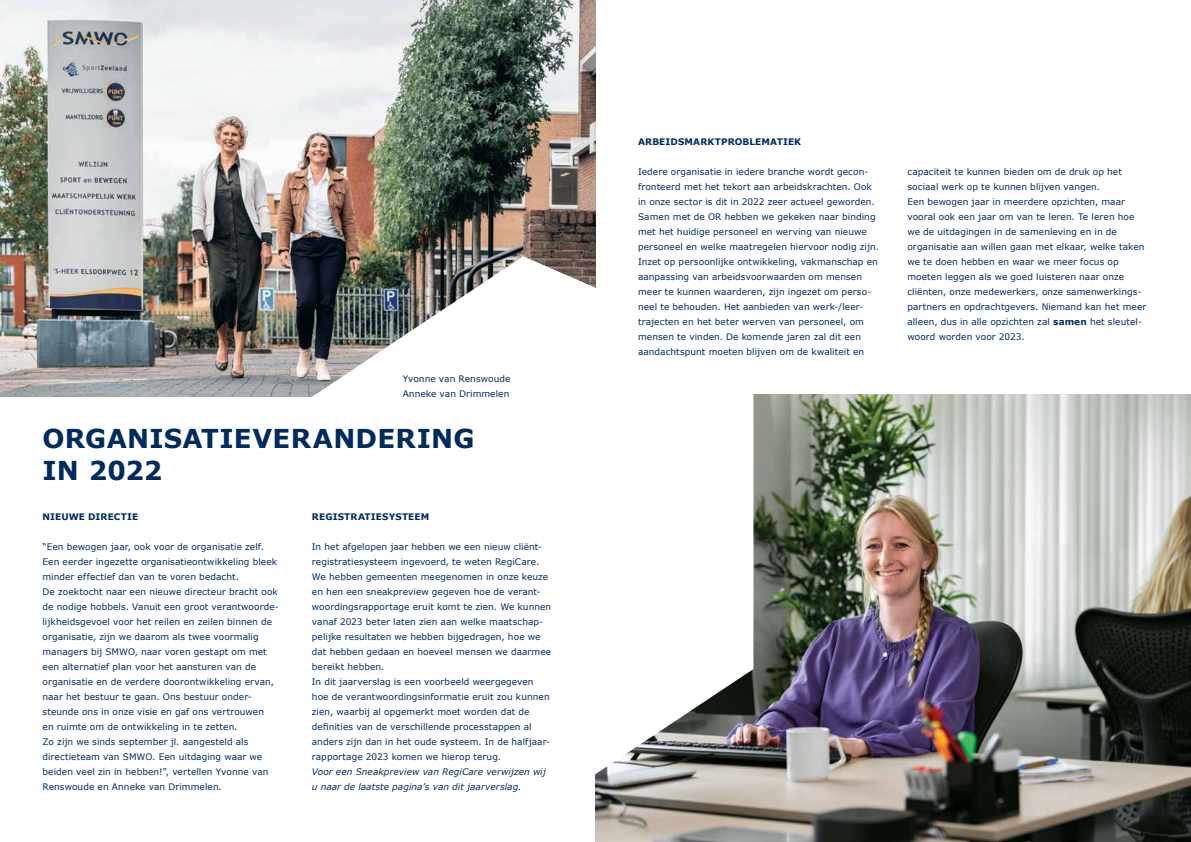
<style>
.page{position:relative;width:1191px;height:842px;background:#fff}
.page>*{position:absolute;margin:0;border:0;box-sizing:border-box;transform-origin:0 0}
.t1{font:700 26px "Verdana";letter-spacing:.01em;color:#002b5c}
.t2{font:9px/15px "Verdana";letter-spacing:.005em;color:#002b5c}
.t3{font:italic 9px/15px "Verdana";color:#002b5c}
.t4{font:700 9px "Verdana";letter-spacing:.01em;color:#002b5c}
.s1{font-weight:700}
</style>
<div class="page">
<img style="left:0;top:0;width:595px;height:397px">
<img style="left:595px;top:394px;width:596px;height:448px">
<svg style="left:312px;top:256px;width:441px;height:554px"></svg>
<p class="t2" style="left:403px;top:371px;width:109px">Yvonne van Renswoude<br>Anneke van Drimmelen</p>
<h1 class="t1" style="left:43px;top:422px;width:84px">ORGANISATIE</h1>
<h1 class="t1" style="left:252px;top:422px;width:41px">VERAN</h1>
<h1 class="t1" style="left:355px;top:422px;width:41px">DERIN</h1>
<h1 class="t1" style="left:453px;top:422px;width:23px">G</h1>
<h1 class="t1" style="left:43px;top:454px;width:121px">IN 2022</h1>
<p class="t4" style="left:43px;top:511px;width:35px">NIEUWE</p>
<p class="t4" style="left:88px;top:511px;width:15px">DIRECTI</p>
<p class="t4" style="left:132px;top:511px;width:8px">E</p>
<p class="t2" style="left:43px;top:539px;width:238px">“Een bewogen jaar, ook voor de organisatie zelf.<br>Een eerder ingezette organisatieontwikkeling bleek minder effectief dan van te voren bedacht.<br>De zoektocht naar een nieuwe directeur bracht ook de nodige hobbels. Vanuit een groot verantwoorde&shy;lijkheidsgevoel voor het reilen en zeilen binnen de organisatie, zijn we daarom als twee voormalig managers bij SMWO, naar voren gestapt om met een alternatief plan voor het aansturen van de organisatie en de verdere doorontwikkeling ervan, naar het bestuur te gaan. Ons bestuur onder&shy;steunde ons in onze visie en gaf ons vertrouwen<br>en ruimte om de ontwikkeling in te zetten.<br>Zo zijn we sinds september jl. aangesteld als directieteam van SMWO. Een uitdaging waar we beiden veel zin in hebben!”, vertellen Yvonne van Renswoude en Anneke van Drimmelen.</p>
<p class="t4" style="left:312px;top:511px;width:28px">REGISTRATIES</p>
<p class="t4" style="left:389px;top:511px;width:15px">YSTEEM</p>
<p class="t2" style="left:312px;top:539px;width:241px">In het afgelopen jaar hebben we een nieuw cliënt&shy;registratiesysteem ingevoerd, te weten RegiCare.<br>We hebben gemeenten meegenomen in onze keuze en hen een sneakpreview gegeven hoe de verant&shy;woordingsrapportage eruit komt te zien. We kunnen vanaf 2023 beter laten zien aan welke maatschap&shy;pelijke resultaten we hebben bijgedragen, hoe we dat hebben gedaan en hoeveel mensen we daarmee bereikt hebben.<br>In dit jaarverslag is een voorbeeld weergegeven hoe de verantwoordingsinformatie eruit zou kunnen zien, waarbij al opgemerkt moet worden dat de definities van de verschillende processtappen al anders zijn dan in het oude systeem. In de halfjaar&shy;rapportage 2023 komen we hierop terug.</p>
<p class="t3" style="left:312px;top:764px;width:235px">Voor een Sneakpreview van RegiCare verwijzen wij u naar de laatste pagina’s van dit jaarverslag.</p>
<p class="t4" style="left:638px;top:136px;width:49px">ARBEI DSMARKTPRO</p>
<p class="t4" style="left:742px;top:136px;width:15px">BLEMATIEK</p>
<p class="t2" style="left:638px;top:164px;width:242px">Iedere organisatie in iedere branche wordt gecon&shy;fronteerd met het tekort aan arbeidskrachten. Ook in onze sector is dit in 2022 zeer actueel geworden.<br>Samen met de OR hebben we gekeken naar binding met het huidige personeel en werving van nieuwe personeel en welke maatregelen hiervoor nodig zijn.<br>Inzet op persoonlijke ontwikkeling, vakmanschap en aanpassing van arbeidsvoorwaarden om mensen meer te kunnen waarderen, zijn ingezet om perso&shy;neel te behouden. Het aanbieden van werk-/leer&shy;trajecten en het beter werven van personeel, om mensen te vinden. De komende jaren zal dit een aandachtspunt moeten blijven om de kwaliteit en</p>
<p class="t2" style="left:907px;top:164px;width:240px">capaciteit te kunnen bieden om de druk op het sociaal werk op te kunnen blijven vangen.<br>Een bewogen jaar in meerdere opzichten, maar vooral ook een jaar om van te leren. Te leren hoe we de uitdagingen in de samenleving en in de organisatie aan willen gaan met elkaar, welke taken we te doen hebben en waar we meer focus op moeten leggen als we goed luisteren naar onze cliënten, onze medewerkers, onze samenwerkings&shy;partners en opdrachtgevers. Niemand kan het meer alleen, dus in alle opzichten zal <span class="s1">SAMEN</span> het sleutel&shy;woord worden voor 2023.</p>
</div>
